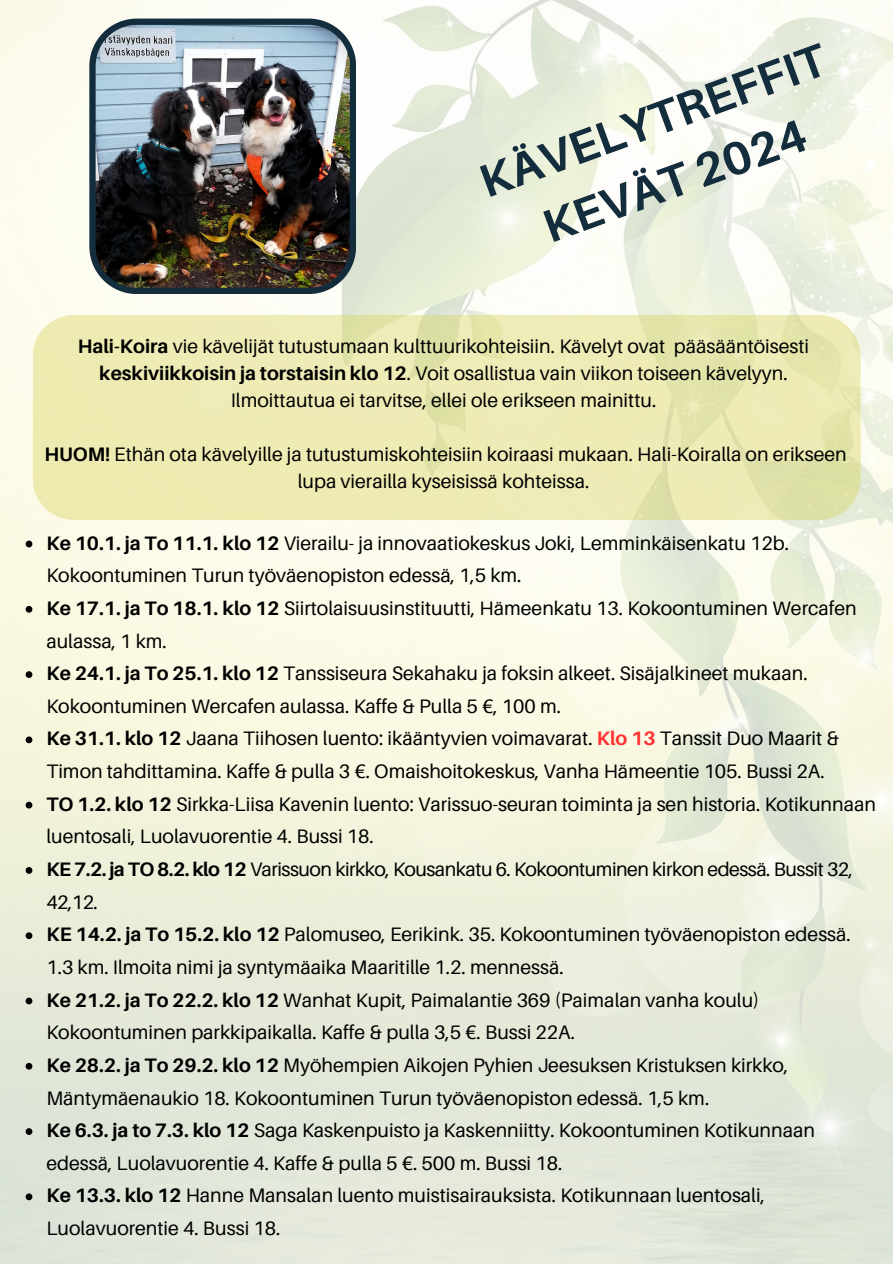
<style>
.page{position:relative;width:893px;height:1264px;background:#fff}
.page>*{position:absolute;margin:0;border:0;box-sizing:border-box;transform-origin:0 0}
.t1{font:700 46.35px "Aileron";color:#142d3d}
.t2{font:19.5px/32.7px "Aileron";color:#000}
.t3{font:19.5px/32.7px "Aileron";letter-spacing:-.025em;color:#000}
.s1{font-weight:700}
.s2{font-weight:700;color:#ff3131}
</style>
<div class="page">
<img style="left:0;top:0;width:892px;height:1263px">
<svg style="left:33px;top:315px;width:827px;height:205px;background:#ebe9b2"></svg>
<img style="left:89px;top:19px;width:267px;height:275px">
<svg style="left:26px;top:540px;width:6px;height:7px"></svg>
<svg style="left:26px;top:606px;width:6px;height:6px"></svg>
<svg style="left:26px;top:671px;width:6px;height:7px"></svg>
<svg style="left:26px;top:736px;width:6px;height:7px"></svg>
<svg style="left:26px;top:801px;width:6px;height:7px"></svg>
<svg style="left:26px;top:867px;width:6px;height:6px"></svg>
<svg style="left:26px;top:932px;width:6px;height:7px"></svg>
<svg style="left:26px;top:997px;width:6px;height:7px"></svg>
<svg style="left:26px;top:1062px;width:6px;height:7px"></svg>
<svg style="left:26px;top:1128px;width:6px;height:6px"></svg>
<svg style="left:26px;top:1193px;width:6px;height:7px"></svg>
<p class="t1" style="left:471px;top:156px;width:366px;rotate:-20deg">KÄVELYTREFFIT</p>
<p class="t1" style="left:535px;top:201px;width:278px;rotate:-20deg">KEVÄT 2024</p>
<p class="t2" style="left:78px;top:329px;width:732px"><span class="s1">Hali-Koira</span> vie kävelijät tutustumaan kulttuurikohteisiin. Kävelyt ovat pääsääntöisesti</p>
<p class="t2" style="left:99px;top:356px;width:690px"><span class="s1">keskiviikkoisin ja torstaisin klo 12</span>. Voit osallistua vain viikon toiseen kävelyyn.</p>
<p class="t2" style="left:231px;top:383px;width:427px">Ilmoittautua ei tarvitse, ellei ole erikseen mainittu.</p>
<p class="t2" style="left:45px;top:437px;width:803px"><span class="s1">HUOM!</span> Ethän ota kävelyille ja tutustumiskohteisiin koiraasi mukaan. Hali-Koiralla on erikseen</p>
<p class="t2" style="left:298px;top:464px;width:293px">lupa vierailla kyseisissä kohteissa.</p>
<p class="t2" style="left:46px;top:526px;width:744px"><span class="s1">Ke 10.1. ja To 11.1. klo 12</span> Vierailu- ja innovaatiokeskus Joki, Lemminkäisenkatu 12b.<br>Kokoontuminen Turun työväenopiston edessä, 1,5 km.</p>
<p class="t2" style="left:46px;top:591px;width:811px"><span class="s1">Ke 17.1. ja To 18.1. klo 12</span> Siirtolaisuusinstituutti, Hämeenkatu 13. Kokoontuminen Wercafen aulassa, 1 km.</p>
<p class="t2" style="left:46px;top:656px;width:762px"><span class="s1">Ke 24.1. ja To 25.1. klo 12</span> Tanssiseura Sekahaku ja foksin alkeet. Sisäjalkineet mukaan.<br>Kokoontuminen Wercafen aulassa. Kaffe &amp; Pulla 5 €, 100 m.</p>
<p class="t2" style="left:46px;top:722px;width:794px"><span class="s1">Ke 31.1. klo 12</span> Jaana Tiihosen luento: ikääntyvien voimavarat. <span class="s2">Klo 13</span> Tanssit Duo Maarit &amp;<br>Timon tahdittamina. Kaffe &amp; pulla 3 €. Omaishoitokeskus, Vanha Hämeentie 105. Bussi 2A.</p>
<p class="t2" style="left:46px;top:787px;width:831px"><span class="s1">TO 1.2. klo 12</span> Sirkka-Liisa Kavenin luento: Varissuo-seuran toiminta ja sen historia. Kotikunnaan luentosali, Luolavuorentie 4. Bussi 18.</p>
<p class="t3" style="left:46px;top:852px;width:808px"><span class="s1">KE 7.2. ja TO 8.2. klo 12</span> Varissuon kirkko, Kousankatu 6. Kokoontuminen kirkon edessä. Bussit 32,<br>42,12.</p>
<p class="t2" style="left:46px;top:917px;width:805px"><span class="s1">KE 14.2. ja To 15.2. klo 12</span> Palomuseo, Eerikink. 35. Kokoontuminen työväenopiston edessä.<br>1.3 km. Ilmoita nimi ja syntymäaika Maaritille 1.2. mennessä.</p>
<p class="t2" style="left:46px;top:983px;width:714px"><span class="s1">Ke 21.2. ja To 22.2. klo 12</span> Wanhat Kupit, Paimalantie 369 (Paimalan vanha koulu)<br>Kokoontuminen parkkipaikalla. Kaffe &amp; pulla 3,5 €. Bussi 22A.</p>
<p class="t2" style="left:46px;top:1048px;width:743px"><span class="s1">Ke 28.2. ja To 29.2. klo 12</span> Myöhempien Aikojen Pyhien Jeesuksen Kristuksen kirkko,<br>Mäntymäenaukio 18. Kokoontuminen Turun työväenopiston edessä. 1,5 km.</p>
<p class="t2" style="left:46px;top:1113px;width:770px"><span class="s1">Ke 6.3. ja to 7.3. klo 12</span> Saga Kaskenpuisto ja Kaskenniitty. Kokoontuminen Kotikunnaan edessä, Luolavuorentie 4. Kaffe &amp; pulla 5 €. 500 m. Bussi 18.</p>
<p class="t2" style="left:46px;top:1178px;width:720px"><span class="s1">Ke 13.3. klo 12</span> Hanne Mansalan luento muistisairauksista. Kotikunnaan luentosali,<br>Luolavuorentie 4. Bussi 18.</p>
</div>
